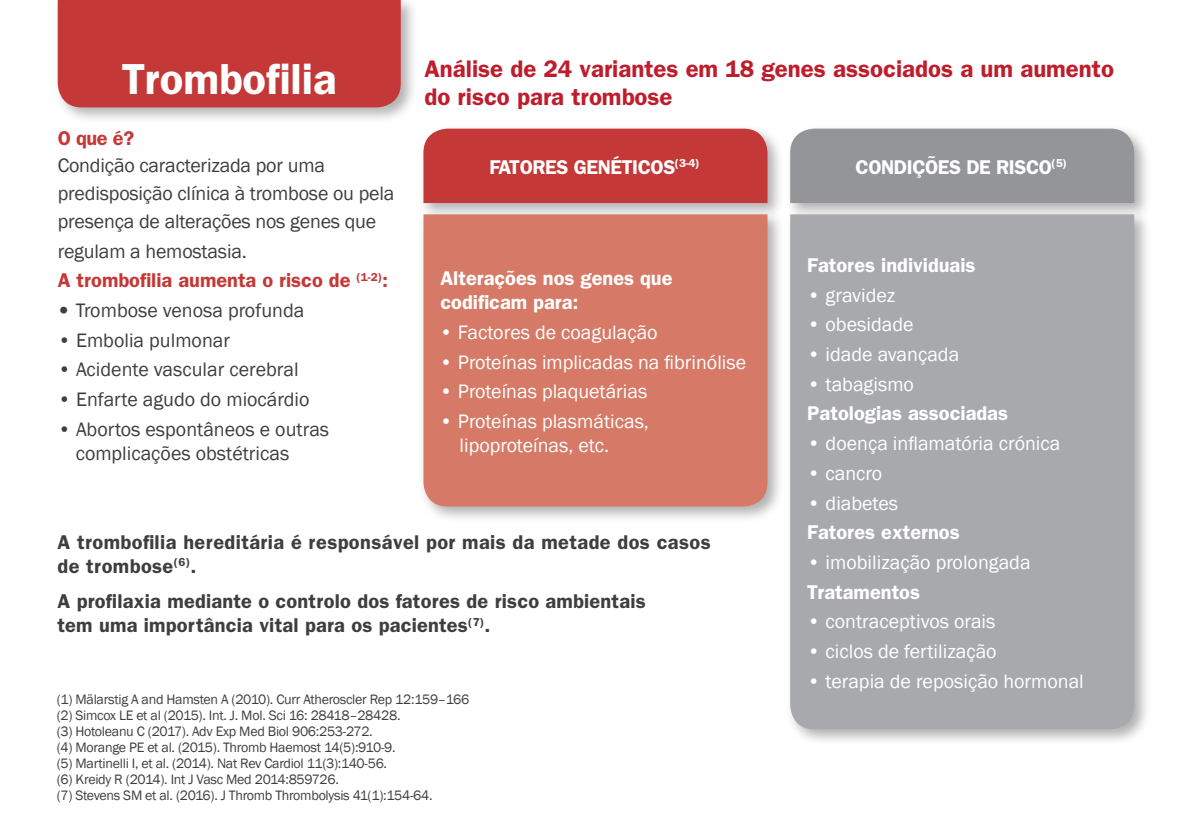
<style>
.page{position:relative;width:1191px;height:840px;background:#fff}
.page>*{position:absolute;margin:0;border:0;box-sizing:border-box;transform-origin:0 0}
.t1{font:600 43.6px "Franklin Gothic";color:#fff}
.t2{font:600 24px/28px "Franklin Gothic";color:#be1d2c}
.t3{font:20px/24px "Franklin Gothic";color:#fff}
.t4{font:20px/27.6px "Franklin Gothic";color:#3e3e3f}
.t5{font:600 20px/24px "Franklin Gothic";letter-spacing:.01em;color:#3e3e3f}
.t6{font:600 20px/24px "Franklin Gothic";color:#fff}
.t7{font:600 20px/29.6px "Franklin Gothic";color:#c43938}
.t8{font:600 20px "Franklin Gothic";letter-spacing:-.02em;color:#fff}
.t9{font:14px/16px "Franklin Gothic";letter-spacing:-.02em;color:#3e3e3f}
.s1{font-weight:400;color:#3e3e3f}
.s2{font-weight:600}
</style>
<div class="page">
<div style="left:53px;top:0;width:365px;height:125px;background:#231f20;opacity:.35"></div>
<div style="left:58px;top:0;width:343px;height:107px;background:#c43938"></div>
<div style="left:785px;top:123px;width:366px;height:97px;background:#231f20;opacity:.35"></div>
<div style="left:790px;top:128px;width:344px;height:75px;background:#939598"></div>
<div style="left:785px;top:209px;width:366px;height:537px;background:#231f20;opacity:.35"></div>
<div style="left:790px;top:214px;width:344px;height:515px;background:#a8a9ad"></div>
<div style="left:418px;top:123px;width:366px;height:97px;background:#231f20;opacity:.35"></div>
<div style="left:423px;top:128px;width:344px;height:75px;background:#c43938"></div>
<div style="left:418px;top:209px;width:366px;height:314px;background:#231f20;opacity:.35"></div>
<div style="left:423px;top:214px;width:344px;height:292px;background:#d67a67"></div>
<h1 class="t1" style="left:122px;top:53px;width:216px">Trombofilia</h1>
<h2 class="t2" style="left:424px;top:54px;width:691px">Análise de 24 variantes em 18 genes associados a um aumento do risco para trombose</h2>
<h3 class="t7" style="left:58px;top:122px;width:78px">O que é?</h3>
<h3 class="t4" style="left:58px;top:152px;width:338px">Condição caracterizada por uma predisposição clínica à trombose ou pela presença de alterações nos genes que</h3>
<h3 class="t7" style="left:58px;top:235px;width:332px"><span class="s1">regulam a hemostasia.<br></span>A trombofilia aumenta o risco de <sup>(1-2)</sup>:</h3>
<h3 class="t4" style="left:58px;top:297px;width:248px"><span class="s2">•</span> Trombose venosa profunda</h3>
<h3 class="t4" style="left:58px;top:326px;width:174px">• Embolia pulmonar</h3>
<h3 class="t4" style="left:58px;top:356px;width:242px">• Acidente vascular cerebral</h3>
<h3 class="t4" style="left:58px;top:386px;width:253px">• Enfarte agudo do miocárdio</h3>
<h3 class="t4" style="left:76px;top:417px;width:255px;line-height:24px;text-indent:-18px">• Abortos espontâneos e outras complicações obstétricas</h3>
<h3 class="t8" style="left:489px;top:155px;width:212px">FATORES GENÉTICOS<sup>(3-4)</sup></h3>
<h3 class="t6" style="left:440px;top:265px;width:233px">Alterações nos genes que codificam para:</h3>
<h3 class="t3" style="left:439px;top:320px;width:220px">• Factores de coagulação</h3>
<h3 class="t3" style="left:439px;top:350px;width:308px">• Proteínas implicadas na fibrinólise</h3>
<h3 class="t3" style="left:439px;top:380px;width:209px">• Proteínas plaquetárias</h3>
<h3 class="t3" style="left:459px;top:409px;width:191px;text-indent:-20px">• Proteínas plasmáticas, lipoproteínas, etc.</h3>
<h3 class="t5" style="left:57px;top:529px;width:654px">A trombofilia hereditária é responsável por mais da metade dos casos de trombose<sup>(6)</sup>.</h3>
<h3 class="t5" style="left:57px;top:588px;width:590px">A profilaxia mediante o controlo dos fatores de risco ambientais tem uma importância vital para os pacientes<sup>(7)</sup>.</h3>
<p class="t9" style="left:57px;top:691px;width:414px">(1) Mälarstig A and Hamsten A (2010). Curr Atheroscler Rep 12:159–166 (2) Simcox LE et al (2015). Int. J. Mol. Sci 16: 28418–28428.<br>(3) Hotoleanu C (2017). Adv Exp Med Biol 906:253-272.<br>(4) Morange PE et al. (2015). Thromb Haemost 14(5):910-9.<br>(5) Martinelli I, et al. (2014). Nat Rev Cardiol 11(3):140-56.<br>(6) Kreidy R (2014). Int J Vasc Med 2014:859726.<br>(7) Stevens SM et al. (2016). J Thromb Thrombolysis 41(1):154-64.</p>
<h3 class="t8" style="left:855px;top:155px;width:213px">CONDIÇÕES DE RISCO<sup>(5)</sup></h3>
<h3 class="t6" style="left:807px;top:252px;width:170px">Fatores individuais</h3>
<h3 class="t3" style="left:807px;top:283px;width:90px">• gravidez</h3>
<h3 class="t3" style="left:807px;top:313px;width:108px">• obesidade</h3>
<h3 class="t3" style="left:807px;top:342px;width:154px">• idade avançada</h3>
<h3 class="t3" style="left:807px;top:372px;width:108px">• tabagismo</h3>
<h3 class="t6" style="left:807px;top:401px;width:202px">Patologias associadas</h3>
<h3 class="t3" style="left:807px;top:431px;width:255px">• doença inflamatória crónica</h3>
<h3 class="t3" style="left:807px;top:461px;width:77px">• cancro</h3>
<h3 class="t3" style="left:807px;top:491px;width:92px">• diabetes</h3>
<h3 class="t6" style="left:807px;top:519px;width:154px">Fatores externos</h3>
<h3 class="t3" style="left:807px;top:550px;width:225px">• imobilização prolongada</h3>
<h3 class="t6" style="left:807px;top:579px;width:114px">Tratamentos</h3>
<h3 class="t3" style="left:807px;top:609px;width:190px">• contraceptivos orais</h3>
<h3 class="t3" style="left:807px;top:639px;width:191px">• ciclos de fertilização</h3>
<h3 class="t3" style="left:807px;top:669px;width:278px">• terapia de reposição hormonal</h3>
</div>
